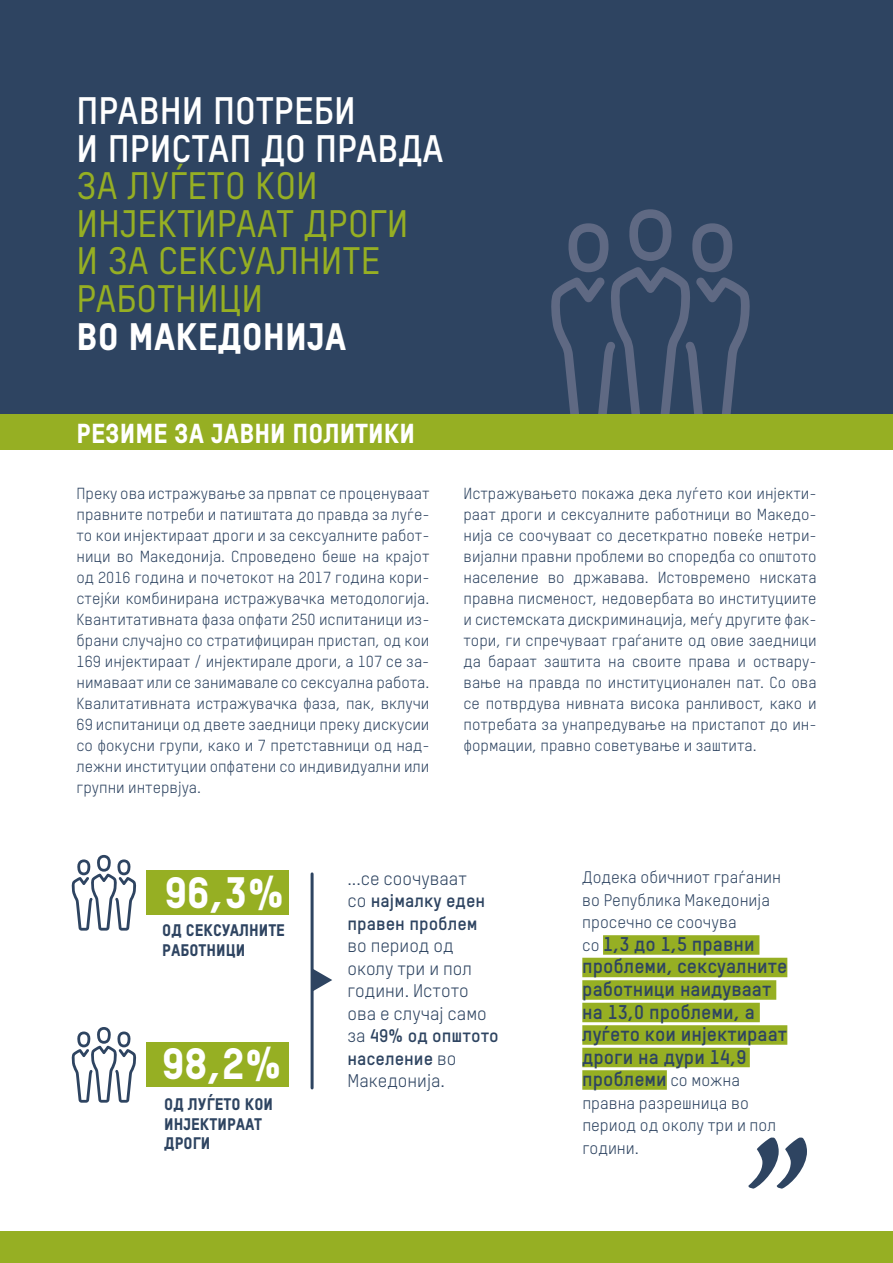
<style>
.page{position:relative;width:893px;height:1263px;background:#fff}
.page>*{position:absolute;margin:0;border:0;box-sizing:border-box;transform-origin:0 0}
.t1{font:43.2px "Oxfam TSTARPRO Headline";color:#fff}
.t2{font:500 37.65px/37.7px "Oxfam TSTARPRO";color:#96af23}
.t3{font:700 37.65px/37.7px "Oxfam TSTARPRO";color:#fff}
.t4{font:37.65px "Oxfam TSTARPRO Headline";color:#fff}
.t5{font:27px "Oxfam TSTARPRO Headline";color:#fff}
.t6{font:700 19.5px/22.5px "Oxfam TSTARPRO";color:#2e4461}
.t7{font:18px/22.5px "Oxfam TSTARPRO";color:#2e4461}
.t8{font:700 18px/22.5px "Oxfam TSTARPRO";color:#2e4461}
.t9{font:16.5px/22.5px "Oxfam TSTARPRO";color:#2e4461}
.t10{font:16.5px/19.5px "Oxfam TSTARPRO Headline";color:#2e4461}
.t11{font:15.75px/21px "Oxfam TSTARPRO";color:#2e4461;text-align:justify}
.s1{font-weight:400}
.s2{font-weight:700}
.s3{font-weight:400;font-size:16.5px}
</style>
<div class="page">
<div style="left:0;top:0;width:893px;height:414px;background:#2e4461"></div>
<svg style="left:551px;top:209px;width:199px;height:205px"></svg>
<svg style="left:748px;top:1137px;width:59px;height:52px"></svg>
<div style="left:603px;top:935px;width:156px;height:20px;background:#96af23"></div>
<div style="left:582px;top:958px;width:205px;height:19px;background:#96af23"></div>
<div style="left:582px;top:980px;width:194px;height:20px;background:#96af23"></div>
<div style="left:582px;top:1003px;width:178px;height:19px;background:#96af23"></div>
<div style="left:582px;top:1025px;width:205px;height:20px;background:#96af23"></div>
<div style="left:582px;top:1048px;width:168px;height:19px;background:#96af23"></div>
<div style="left:582px;top:1070px;width:85px;height:20px;background:#96af23"></div>
<div style="left:147px;top:1043px;width:142px;height:44px;background:#96af23"></div>
<div style="left:147px;top:871px;width:142px;height:44px;background:#96af23"></div>
<svg style="left:314px;top:969px;width:18px;height:22px"></svg>
<hr style="left:311px;top:874px;width:3px;height:214px;background:#2e4461">
<div style="left:0;top:1232px;width:893px;height:31px;background:#96af23"></div>
<div style="left:0;top:414px;width:893px;height:36px;background:#96af23"></div>
<svg style="left:71px;top:855px;width:66px;height:76px"></svg>
<svg style="left:71px;top:1027px;width:66px;height:76px"></svg>
<h2 class="t3" style="left:77px;top:91px;width:369px">ПРАВНИ ПОТРЕБИ<br>И ПРИСТАП ДО ПРАВДА</h2>
<h2 class="t2" style="left:77px;top:167px;width:334px">ЗА ЛУЃЕТО КОИ<br>ИНЈЕКТИРААТ ДРОГИ<br>И ЗА СЕКСУАЛНИТЕ<br>РАБОТНИЦИ</h2>
<h2 class="t4" style="left:77px;top:313px;width:272px">ВО МАКЕДОНИЈА</h2>
<h3 class="t5" style="left:77px;top:417px;width:340px">Резиме за јавни политики</h3>
<p class="t11" style="left:77px;top:483px;width:354px">Преку ова истражување за првпат се проценуваат правните потреби и патиштата до правда за луѓе&shy;то кои инјектираат дроги и за сексуалните работ&shy;ници во Македонија. Спроведено беше на крајот од 2016 година и почетокот на 2017 година кори&shy;стејќи комбинирана истражувачка методологија.<br>Квантитативната фаза опфати 250 испитаници из&shy;брани случајно со стратифициран пристап, од кои 169 инјектираат / инјектирале дроги, а 107 се за&shy;нимаваат или се занимавале со сексуална работа.<br>Квалитативната истражувачка фаза, пак, вклучи 69 испитаници од двете заедници преку дискусии со фокусни групи, како и 7 претставници од над&shy;лежни институции опфатени со индивидуални или групни интервјуа.</p>
<p class="t11" style="left:463px;top:483px;width:355px">Истражувањето покажа дека луѓето кои инјекти&shy;раат дроги и сексуалните работници во Македо&shy;нија се соочуваат со десеткратно повеќе нетри&shy;вијални правни проблеми во споредба со општото население во државава. Истовремено ниската правна писменост, недовербата во институциите и системската дискриминација, меѓу другите фак&shy;тори, ги спречуваат граѓаните од овие заедници да бараат заштита на своите права и оствару&shy;вање на правда по институционален пат. Со ова се потврдува нивната висока ранливост, како и потребата за унапредување на пристапот до ин&shy;формации, правно советување и заштита.</p>
<h1 class="t1" style="left:165px;top:866px;width:122px">96,3%</h1>
<p class="t10" style="left:162px;top:920px;width:124px">OД СЕКСУАЛНИТЕ<br>РАБОТНИЦИ</p>
<h1 class="t1" style="left:162px;top:1037px;width:122px">98,2%</h1>
<p class="t10" style="left:164px;top:1094px;width:110px">ОД ЛУЃЕТО КОИ<br>ИНЈЕКТИРААТ<br>ДРОГИ</p>
<p class="t8" style="left:347px;top:867px;width:139px"><span class="s1">...се соочуваат со</span> најмалку еден правен проблем</p>
<p class="t7" style="left:347px;top:934px;width:153px">во период од околу три и пол години. Истото ова е случај само за <span class="s2">49% од општото население</span> во<br>Македонија.</p>
<p class="t9" style="left:582px;top:866px;width:200px">Додека обичниот граѓанин во Република Македонија просечно се соочува</p>
<p class="t6" style="left:582px;top:932px;width:207px"><span class="s3">со</span> 1,3 до 1,5 правни проблеми, сексуалните работници наидуваат на 13,0 проблеми, а луѓето кои инјектираат дроги на дури 14,9 проблеми <span class="s3">со можна</span></p>
<p class="t9" style="left:582px;top:1091px;width:195px">правна разрешница во период од околу три и пол години.</p>
</div>
